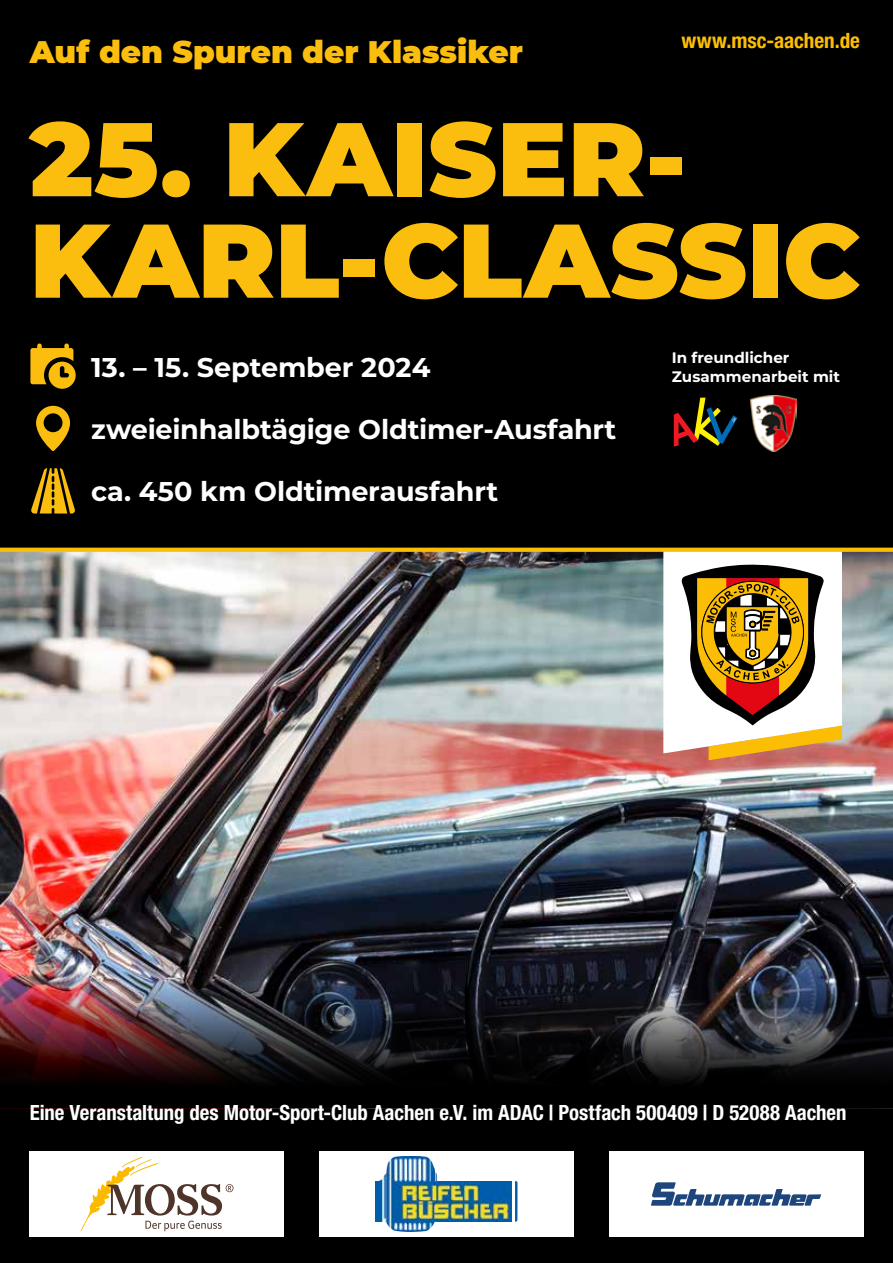
<style>
.page{position:relative;width:893px;height:1263px;background:#000}
.page>*{position:absolute;margin:0;border:0;box-sizing:border-box;transform-origin:0 0}
.t1{font:900 104.55px/101.4px "Montserrat";color:#fcbe0e}
.t2{font:900 31.05px "Montserrat";color:#fcbe0e}
.t3{font:700 27.15px "Montserrat";letter-spacing:-.005em;color:#fff}
.t4{font:700 condensed 21.15px "Helvetica Neue LT Std";color:#fcbe04}
.t5{font:700 condensed 21px "Helvetica Neue LT Std";color:#fff}
.t6{font:700 15.15px/18.1px "Montserrat";color:#fff}
</style>
<div class="page">
<img style="left:0;top:552px;width:893px;height:431px">
<svg style="left:0;top:1108px;width:893px;height:129px"></svg>
<img style="left:0;top:983px;width:893px;height:99px">
<svg style="left:663px;top:552px;width:179px;height:208px"></svg>
<svg style="left:0;top:548px;width:893px;height:4px;background:#f9bd09"></svg>
<div style="left:30px;top:1151px;width:254px;height:85px;background:#fff"></div>
<svg style="left:80px;top:1157px;width:153px;height:74px"></svg>
<div style="left:319px;top:1151px;width:255px;height:85px;background:#fff"></div>
<img style="left:379px;top:1156px;width:138px;height:76px">
<hr style="left:512px;top:1178px;width:2px;height:45px;background:#fff">
<div style="left:375px;top:1181px;width:7px;height:40px;background:#005da9"></div>
<div style="left:609px;top:1151px;width:254px;height:85px;background:#fff"></div>
<svg style="left:651px;top:1182px;width:170px;height:24px"></svg>
<svg style="left:31px;top:468px;width:44px;height:45px"></svg>
<svg style="left:36px;top:406px;width:34px;height:45px"></svg>
<svg style="left:30px;top:343px;width:46px;height:46px"></svg>
<img style="left:751px;top:395px;width:46px;height:56px">
<svg style="left:674px;top:398px;width:63px;height:48px"></svg>
<h2 class="t2" style="left:30px;top:29px;width:495px">Auf den Spuren der Klassiker</h2>
<p class="t4" style="left:682px;top:28px;width:180px">www.msc-aachen.de</p>
<h1 class="t1" style="left:30px;top:102px;width:832px">25. KAISER-<br>KARL-CLASSIC</h1>
<p class="t3" style="left:91px;top:347px;width:341px">13. – 15. September 2024</p>
<p class="t6" style="left:672px;top:348px;width:170px">In freundlicher<br>Zusammenarbeit mit</p>
<p class="t3" style="left:91px;top:410px;width:527px">zweieinhalbtägige Oldtimer-Ausfahrt</p>
<p class="t3" style="left:91px;top:472px;width:409px">ca. 450 km Oldtimerausfahrt</p>
<p class="t5" style="left:30px;top:1099px;width:818px">Eine Veranstaltung des Motor-Sport-Club Aachen e.V. im ADAC | Postfach 500409 | D 52088 Aachen</p>
</div>
